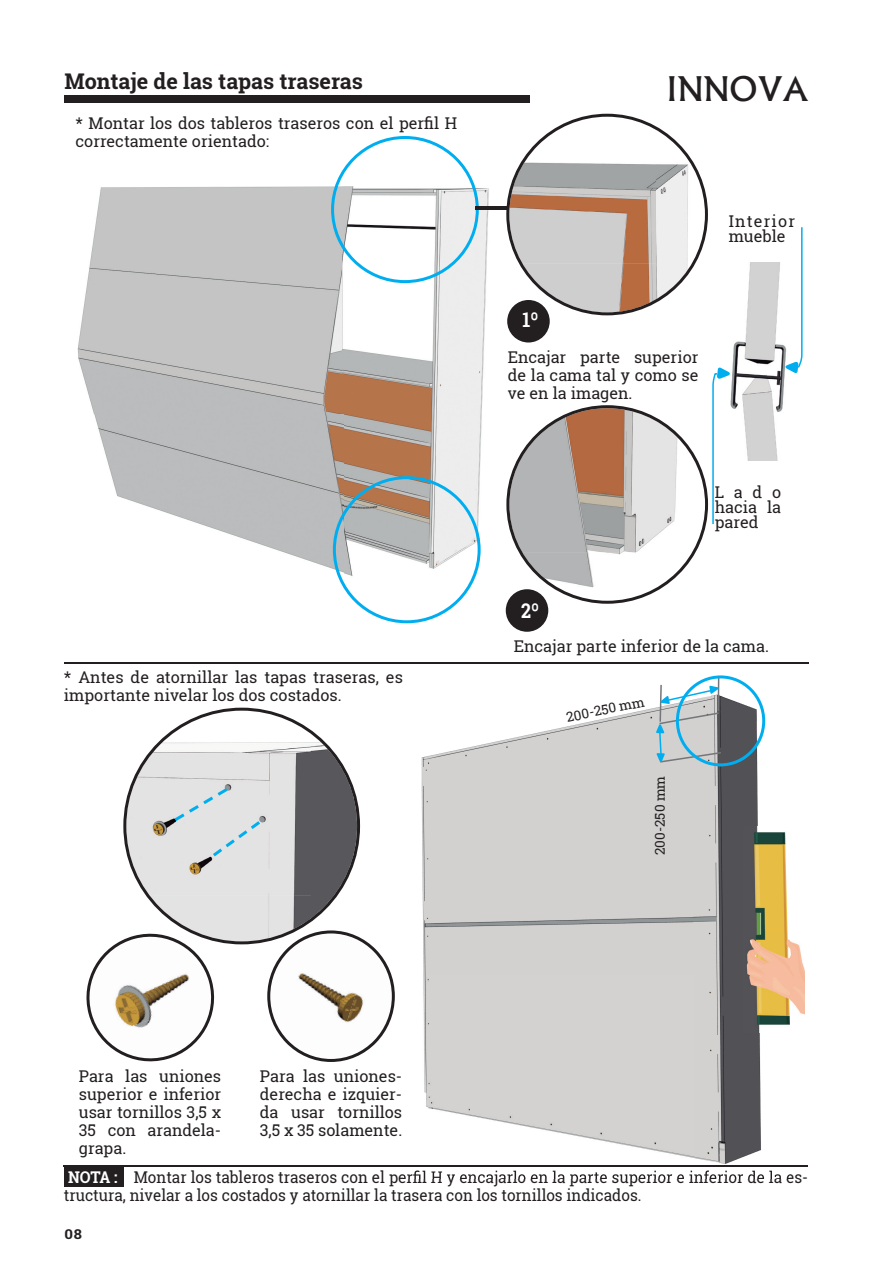
<style>
.page{position:relative;width:893px;height:1263px;background:#fff}
.page>*{position:absolute;margin:0;border:0;box-sizing:border-box;transform-origin:0 0}
.t1{font:500 32.4px "Albertus";color:#231f20}
.t2{font:700 21.6px "Roboto Slab";color:#231f20}
.t3{font:700 20.25px "Roboto Slab";color:#fff;scale:.89 1}
.t4{font:16.2px/18px "Roboto Slab";color:#231f20;text-align:justify}
.t5{font:16.2px/18px "Roboto Slab";color:#231f20;scale:.94 1}
.t6{font:16.2px/15px "Roboto Slab";letter-spacing:.075em;color:#231f20}
.t7{font:13.5px "Roboto Slab";color:#231f20}
.t8{font:700 13.5px "Roboto Slab";color:#231f20;scale:1.11 1}
.s1{font-weight:700;color:#fff}
</style>
<div class="page">
<svg style="left:64px;top:1167px;width:59px;height:19px"></svg>
<hr style="left:64px;top:662px;width:744px;height:1px;background:#231f20">
<div style="left:64px;top:96px;width:465px;height:7px;background:#231f20"></div>
<img style="left:77px;top:186px;width:426px;height:438px">
<svg style="left:86px;top:940px;width:129px;height:122px"></svg>
<svg style="left:267px;top:937px;width:128px;height:125px"></svg>
<svg style="left:506px;top:114px;width:202px;height:201px"></svg>
<div style="left:507px;top:300px;width:43px;height:42px;background:#231f20;border-radius:50%"></div>
<div style="left:506px;top:589px;width:42px;height:43px;background:#231f20;border-radius:50%"></div>
<svg style="left:123px;top:708px;width:237px;height:236px"></svg>
<div style="left:175px;top:788px;width:85px;height:68px;background:#e4e3e3"></div>
<img style="left:404px;top:707px;width:386px;height:472px">
<svg style="left:656px;top:675px;width:109px;height:91px"></svg>
<img style="left:744px;top:826px;width:60px;height:206px">
<img style="left:730px;top:262px;width:55px;height:198px">
<svg style="left:506px;top:367px;width:224px;height:237px"></svg>
<svg style="left:785px;top:227px;width:18px;height:146px"></svg>
<hr style="left:63px;top:1165px;width:744px;height:2px;background:#231f20">
<svg style="left:331px;top:136px;width:148px;height:147px"></svg>
<hr style="left:475px;top:207px;width:31px;height:3px;background:#231f20">
<svg style="left:333px;top:476px;width:148px;height:147px"></svg>
<h2 class="t2" style="left:64px;top:66px;width:300px">Montaje de las tapas traseras</h2>
<h1 class="t1" style="left:667px;top:69px;width:143px">INNOVA</h1>
<p class="t4" style="left:76px;top:114px;width:383px">* Montar los dos tableros traseros con el perfil H correctamente orientado:</p>
<p class="t4" style="left:64px;top:668px;width:341px">* Antes de atornillar las tapas traseras, es importante nivelar los dos costados.</p>
<p class="t3" style="left:522px;top:306px;width:19px">1º</p>
<p class="t4" style="left:508px;top:348px;width:192px">Encajar parte superior de la cama tal y como se ve en la imagen.</p>
<p class="t6" style="left:729px;top:213px;width:68px">Interior mueble</p>
<p class="t4" style="left:715px;top:485px;width:68px;line-height:15px">Lado hacia la pared</p>
<p class="t3" style="left:521px;top:596px;width:22px">2º</p>
<p class="t4" style="left:514px;top:637px;width:257px">Encajar parte inferior de la cama.</p>
<p class="t7" style="left:565px;top:708px;width:81px;rotate:-11deg">200-250 mm</p>
<p class="t7" style="left:651px;top:855px;width:81px;rotate:-90deg">200-250 mm</p>
<p class="t4" style="left:79px;top:1067px;width:144px">Para las uniones superior e inferior usar tornillos 3,5 x 35 con arandela&shy;grapa.</p>
<p class="t4" style="left:260px;top:1067px;width:144px">Para las uniones&shy;derecha e izquier&shy;da usar tornillos 3,5 x 35 solamente.</p>
<p class="t5" style="left:64px;top:1168px;width:793px"><span class="s1">NOTA :</span> Montar los tableros traseros con el perfil H y encajarlo en la parte superior e inferior de la es&shy;tructura, nivelar a los costados y atornillar la trasera con los tornillos indicados.</p>
<p class="t8" style="left:64px;top:1224px;width:17px">08</p>
</div>
